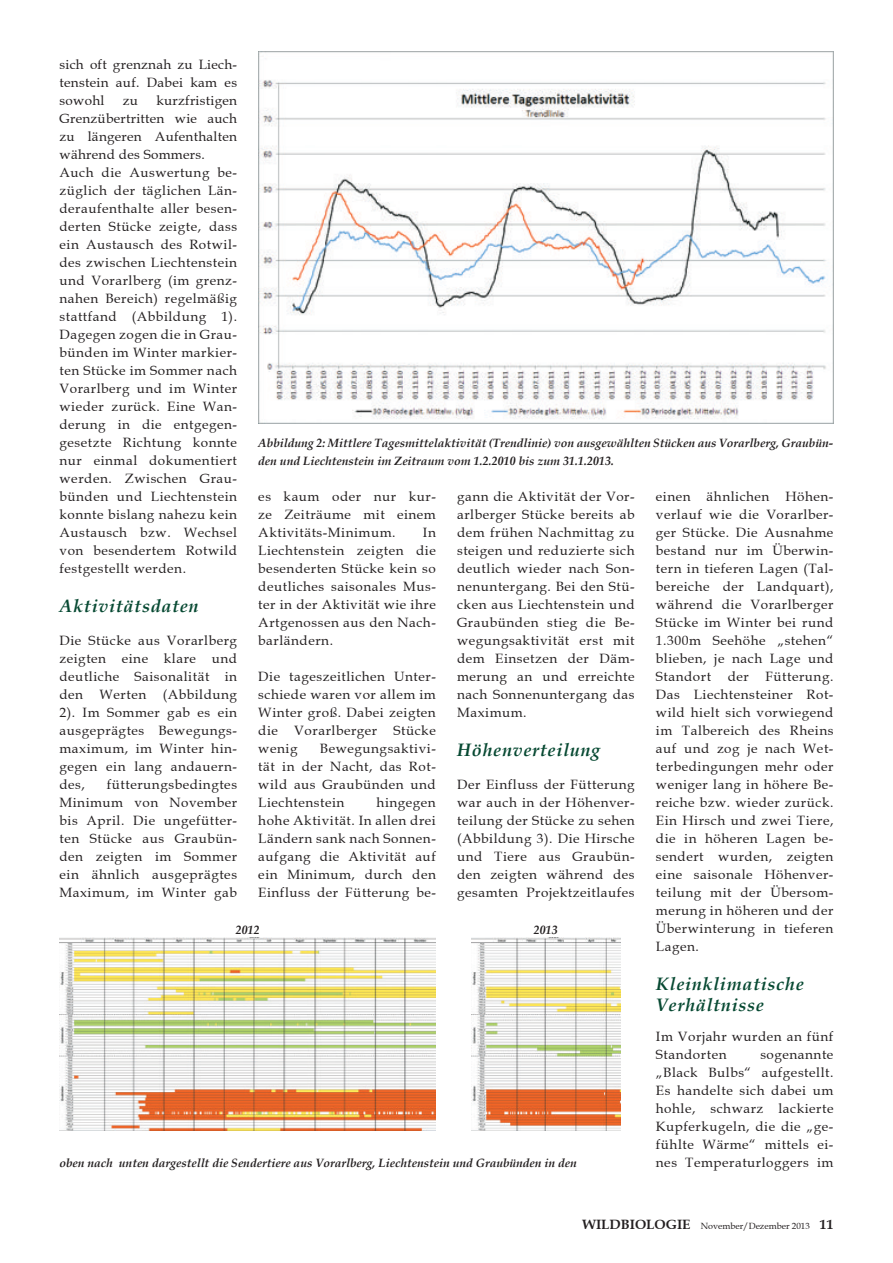
<style>
.page{position:relative;width:893px;height:1263px;background:#fff}
.page>*{position:absolute;margin:0;border:0;box-sizing:border-box;transform-origin:0 0}
.t1{font:italic 700 18px/21px "Book Antiqua";letter-spacing:.04em;color:#074932}
.t2{font:13.5px/18px "Book Antiqua";letter-spacing:.04em;color:#231f20;text-align:justify}
.t3{font:italic 700 12px/18px "Book Antiqua";color:#231f20}
.t4{font:9px "Book Antiqua";color:#231f20}
.s1{font-weight:700;font-size:13.5px}
</style>
<div class="page">
<img style="left:60px;top:938px;width:376px;height:193px">
<img style="left:258px;top:51px;width:575px;height:372px">
<img style="left:472px;top:938px;width:148px;height:192px">
<p class="t2" style="left:60px;top:56px;width:179px">sich oft grenznah zu Liech&shy;tenstein auf. Dabei kam es sowohl</p>
<p class="t2" style="left:60px;top:92px;width:179px;text-align:left;text-indent:97px">kurzfristigen<br>Grenzübertritten wie auch zu längeren Aufenthalten während des Sommers.<br>Auch die Auswertung be&shy;züglich der täglichen Län&shy;deraufenthalte aller besen&shy;derten Stücke zeigte, dass ein Austausch des Rotwil&shy;des zwischen Liechtenstein und Vorarlberg (im grenz&shy;nahen Bereich) regelmäßig stattfand (Abbildung 1).<br>Dagegen zogen die in Grau&shy;bünden im Winter markier&shy;ten Stücke im Sommer nach<br>Vorarlberg und im Winter wieder zurück. Eine Wan&shy;derung in die entgegen&shy;gesetzte Richtung konnte nur einmal dokumentiert werden. Zwischen Grau&shy;bünden und Liechtenstein konnte bislang nahezu kein<br>Austausch bzw. Wechsel von besendertem Rotwild festgestellt werden.</p>
<h1 class="t1" style="left:60px;top:596px;width:141px">Aktivitätsdaten</h1>
<p class="t2" style="left:60px;top:632px;width:179px">Die Stücke aus Vorarlberg zeigten eine klare und deutliche Saisonalität in den Werten (Abbildung 2). Im Sommer gab es ein ausgeprägtes Bewegungs&shy;maximum, im Winter hin&shy;gegen ein lang andauern&shy;des,</p>
<p class="t2" style="left:123px;top:92px;width:17px">zu</p>
<p class="t3" style="left:258px;top:434px;width:577px">Abbildung 2: Mittlere Tagesmittelaktivität (Trendlinie) von ausgewählten Stücken aus Vorarlberg, Graubün&shy;den und Liechtenstein im Zeitraum vom 1.2.2010 bis zum 31.1.2013.</p>
<p class="t2" style="left:457px;top:488px;width:179px">gann die Aktivität der Vor&shy;arlberger Stücke bereits ab dem frühen Nachmittag zu steigen und reduzierte sich deutlich wieder nach Son&shy;nenuntergang. Bei den Stü&shy;cken aus Liechtenstein und Graubünden stieg die Be&shy;wegungsaktivität erst mit dem Einsetzen der Däm&shy;merung an und erreichte nach Sonnenuntergang das Maximum.</p>
<h1 class="t1" style="left:457px;top:740px;width:145px">Höhenverteilung</h1>
<p class="t2" style="left:457px;top:776px;width:179px">Der Einfluss der Fütterung war auch in der Höhenver&shy;teilung der Stücke zu sehen (Abbildung 3). Die Hirsche und Tiere aus Graubün&shy;den zeigten während des gesamten Projektzeitlaufes</p>
<p class="t2" style="left:258px;top:488px;width:179px">es kaum oder nur kur&shy;ze Zeiträume mit einem Aktivitäts-Minimum.</p>
<p class="t2" style="left:656px;top:488px;width:179px">einen ähnlichen Höhen&shy;verlauf wie die Vorarlber&shy;ger Stücke. Die Ausnahme bestand nur im Überwin&shy;tern in tieferen Lagen (Tal&shy;bereiche der Landquart), während die Vorarlberger Stücke im Winter bei rund 1.300m Seehöhe „stehen“ blieben, je nach Lage und Standort der Fütterung.<br>Das Liechtensteiner Rot&shy;wild hielt sich vorwiegend im Talbereich des Rheins auf und zog je nach Wet&shy;terbedingungen mehr oder weniger lang in höhere Be&shy;reiche bzw. wieder zurück.<br>Ein Hirsch und zwei Tiere, die in höheren Lagen be&shy;sendert wurden, zeigten eine saisonale Höhenver&shy;teilung mit der Übersom&shy;merung in höheren und der Überwinterung in tieferen Lagen.</p>
<h1 class="t1" style="left:656px;top:974px;width:149px">Kleinklimatische<br>Verhältnisse</h1>
<p class="t2" style="left:656px;top:1028px;width:179px">Im Vorjahr wurden an fünf<br>Standorten</p>
<p class="t2" style="left:258px;top:524px;width:179px;text-indent:165px">In Liechtenstein zeigten die besenderten Stücke kein so deutliches saisonales Mus&shy;ter in der Aktivität wie ihre Artgenossen aus den Nach&shy;barländern.</p>
<p class="t2" style="left:258px;top:668px;width:179px">Die tageszeitlichen Unter&shy;schiede waren vor allem im Winter groß. Dabei zeigten die Vorarlberger Stücke wenig</p>
<p class="t2" style="left:258px;top:740px;width:179px;text-indent:62px">Bewegungsaktivi&shy;tät in der Nacht, das Rot&shy;wild aus Graubünden und Liechtenstein</p>
<p class="t2" style="left:60px;top:776px;width:179px;text-indent:47px">fütterungsbedingtes Minimum von November bis April. Die ungefütter&shy;ten Stücke aus Graubün&shy;den zeigten im Sommer ein ähnlich ausgeprägtes Maximum, im Winter gab</p>
<p class="t2" style="left:258px;top:794px;width:179px;text-indent:118px">hingegen hohe Aktivität. In allen drei Ländern sank nach Sonnen&shy;aufgang die Aktivität auf ein Minimum, durch den Einfluss der Fütterung be-</p>
<p class="t3" style="left:236px;top:921px;width:25px">2012</p>
<p class="t3" style="left:534px;top:921px;width:25px">2013</p>
<p class="t2" style="left:656px;top:1046px;width:179px;text-indent:104px">sogenannte „Black Bulbs“ aufgestellt.<br>Es handelte sich dabei um hohle, schwarz lackierte Kupferkugeln, die die „ge&shy;fühlte Wärme“ mittels ei&shy;nes Temperaturloggers im</p>
<p class="t3" style="left:60px;top:1154px;width:519px">oben nach unten dargestellt die Sendertiere aus Vorarlberg, Liechtenstein und Graubünden in den</p>
<p class="t4" style="left:582px;top:1221px;width:252px"><span class="s1">WILDBIOLOGIE</span> November/Dezember 2013 <span class="s1">11</span></p>
</div>
